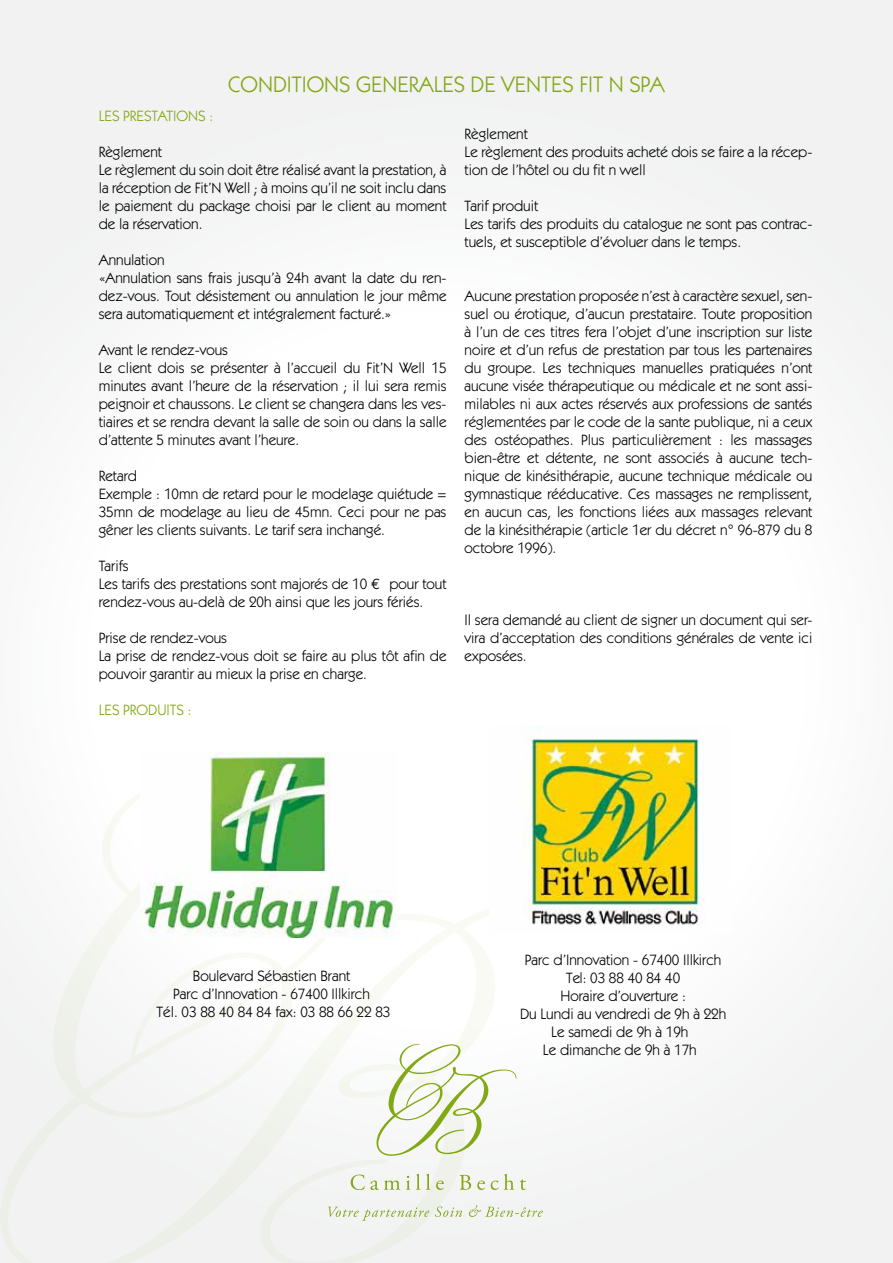
<style>
.page{position:relative;width:893px;height:1263px;background:#f9fafa}
.page>*{position:absolute;margin:0;border:0;box-sizing:border-box;transform-origin:0 0}
.t1{font:22.5px "Itc Kabel";color:#82a813}
.t2{font:15px/18px "Itc Kabel";color:#000}
.t3{font:15px "Itc Kabel";color:#82a813}
.s1{font-family:"Euro Mono"}
</style>
<div class="page">
<svg style="left:0;top:927px;width:491px;height:336px"></svg>
<img style="left:489px;top:727px;width:210px;height:206px">
<img style="left:140px;top:752px;width:257px;height:186px">
<svg style="left:376px;top:1044px;width:140px;height:112px"></svg>
<svg style="left:351px;top:1174px;width:49px;height:16px"></svg>
<svg style="left:406px;top:1176px;width:4px;height:14px"></svg>
<svg style="left:416px;top:1174px;width:4px;height:16px"></svg>
<svg style="left:426px;top:1174px;width:4px;height:16px"></svg>
<svg style="left:436px;top:1180px;width:8px;height:10px"></svg>
<svg style="left:460px;top:1175px;width:11px;height:15px"></svg>
<svg style="left:477px;top:1180px;width:8px;height:10px"></svg>
<svg style="left:491px;top:1174px;width:23px;height:16px"></svg>
<svg style="left:520px;top:1179px;width:6px;height:11px"></svg>
<svg style="left:328px;top:1207px;width:101px;height:14px"></svg>
<svg style="left:435px;top:1206px;width:27px;height:11px"></svg>
<svg style="left:469px;top:1205px;width:74px;height:12px"></svg>
<h1 class="t1" style="left:228px;top:71px;width:438px">CONDITIONS GENERALES DE VENTES FIT N SPA</h1>
<p class="t3" style="left:99px;top:107px;width:116px">LES PRESTATIONS :</p>
<p class="t2" style="left:99px;top:143px;width:349px">Règlement<br>Le règlement du soin doit être réalisé avant la prestation, à la réception de Fit’N Well ; à moins qu’il ne soit inclu dans le paiement du package choisi par le client au moment de la réservation.</p>
<p class="t2" style="left:99px;top:251px;width:349px">Annulation<br>«Annulation sans frais jusqu’à 24h avant la date du ren&shy;dez-vous. Tout désistement ou annulation le jour même sera automatiquement et intégralement facturé.»</p>
<p class="t2" style="left:99px;top:341px;width:349px">Avant le rendez-vous<br>Le client dois se présenter à l’accueil du Fit’N Well 15 minutes avant l’heure de la réservation ; il lui sera remis peignoir et chaussons. Le client se changera dans les ves&shy;tiaires et se rendra devant la salle de soin ou dans la salle d’attente 5 minutes avant l’heure.</p>
<p class="t2" style="left:99px;top:467px;width:349px">Retard<br>Exemple : 10mn de retard pour le modelage quiétude = 35mn de modelage au lieu de 45mn. Ceci pour ne pas gêner les clients suivants. Le tarif sera inchangé.</p>
<p class="t2" style="left:99px;top:557px;width:349px">Tarifs<br>Les tarifs des prestations sont majorés de 10 <span class="s1">€</span> pour tout rendez-vous au-delà de 20h ainsi que les jours fériés.</p>
<p class="t2" style="left:99px;top:629px;width:349px">Prise de rendez-vous<br>La prise de rendez-vous doit se faire au plus tôt afin de pouvoir garantir au mieux la prise en charge.</p>
<p class="t3" style="left:99px;top:701px;width:94px">LES PRODUITS :</p>
<p class="t2" style="left:465px;top:125px;width:349px">Règlement<br>Le règlement des produits acheté dois se faire a la récep&shy;tion de l’hôtel ou du fit n well</p>
<p class="t2" style="left:465px;top:197px;width:349px">Tarif produit<br>Les tarifs des produits du catalogue ne sont pas contrac&shy;tuels, et susceptible d’évoluer dans le temps.</p>
<p class="t2" style="left:465px;top:287px;width:349px;text-align:justify">Aucune prestation proposée n’est à caractère sexuel, sen&shy;suel ou érotique, d’aucun prestataire. Toute proposition à l’un de ces titres fera l’objet d’une inscription sur liste noire et d’un refus de prestation par tous les partenaires du groupe. Les techniques manuelles pratiquées n’ont aucune visée thérapeutique ou médicale et ne sont assi&shy;milables ni aux actes réservés aux professions de santés réglementées par le code de la sante publique, ni a ceux des ostéopathes. Plus particulièrement : les massages bien-être et détente, ne sont associés à aucune tech&shy;nique de kinésithérapie, aucune technique médicale ou gymnastique rééducative. Ces massages ne remplissent, en aucun cas, les fonctions liées aux massages relevant de la kinésithérapie (article 1er du décret n° 96-879 du 8 octobre 1996).</p>
<p class="t2" style="left:465px;top:611px;width:349px;text-align:justify">Il sera demandé au client de signer un document qui ser&shy;vira d’acceptation des conditions générales de vente ici exposées.</p>
<p class="t2" style="left:157px;top:967px;width:235px;text-align:center">Boulevard Sébastien Brant<br>Parc d’Innovation - 67400 Illkirch<br>Tél. 03 88 40 84 84 fax: 03 88 66 22 83</p>
<p class="t2" style="left:520px;top:951px;width:208px;text-align:center">Parc d’Innovation - 67400 Illkirch<br>Tel: 03 88 40 84 40<br>Horaire d’ouverture :<br>Du Lundi au vendredi de 9h à 22h<br>Le samedi de 9h à 19h<br>Le dimanche de 9h à 17h</p>
</div>
